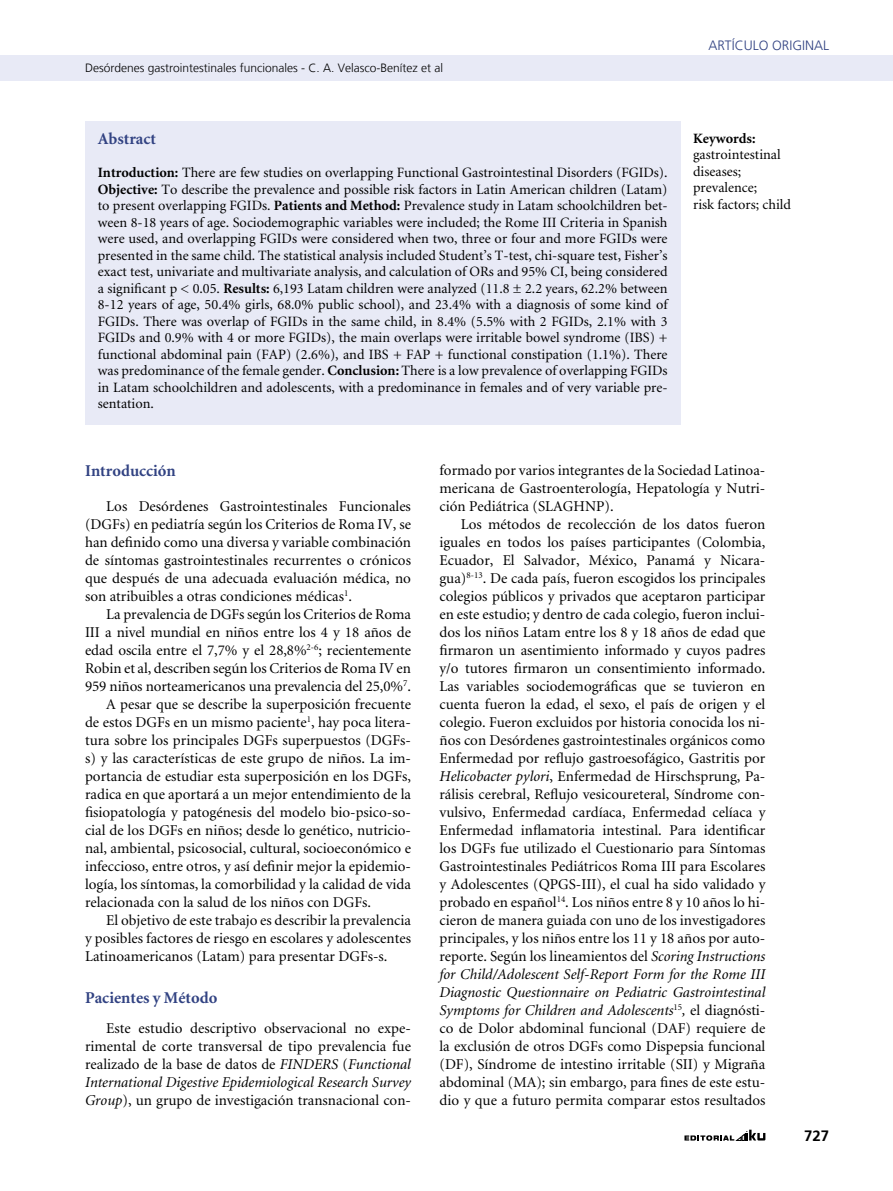
<style>
.page{position:relative;width:893px;height:1191px;background:#fff}
.page>*{position:absolute;margin:0;border:0;box-sizing:border-box;transform-origin:0 0}
.t1{font:700 16.5px "Minion";color:#314282}
.t2{font:15px/18px "Minion";color:#000;text-align:justify}
.t3{font:700 15px "Frutiger LT";color:#000}
.t4{font:14.25px/16.5px "Minion";color:#000}
.t5{font:700 14.25px "Minion";color:#000}
.t6{font:300 13.5px "Frutiger LT";color:#314282}
.t7{font:300 12px "Frutiger LT";color:#000}
.s1{font-weight:700}
.s2{font-style:italic}
</style>
<div class="page">
<svg style="left:684px;top:1129px;width:81px;height:11px"></svg>
<div style="left:0;top:55px;width:893px;height:26px;background:#e8eaf6"></div>
<div style="left:85px;top:121px;width:595px;height:304px;background:#e8eaf6"></div>
<p class="t7" style="left:85px;top:61px;width:360px">Desórdenes gastrointestinales funcionales - C. A. Velasco-Benítez et al</p>
<p class="t1" style="left:98px;top:130px;width:60px">Abstract</p>
<p class="t4" style="left:98px;top:165px;width:571px;text-align:justify"><span class="s1">Introduction:</span> There are few studies on overlapping Functional Gastrointestinal Disorders (FGIDs).<br><span class="s1">Objective:</span> To describe the prevalence and possible risk factors in Latin American children (Latam) to present overlapping FGIDs. <span class="s1">Patients and Method:</span> Prevalence study in Latam schoolchildren bet&shy;ween 8-18 years of age. Sociodemographic variables were included; the Rome III Criteria in Spanish were used, and overlapping FGIDs were considered when two, three or four and more FGIDs were presented in the same child. The statistical analysis included Student’s T-test, chi-square test, Fisher’s exact test, univariate and multivariate analysis, and calculation of ORs and 95% CI, being considered a significant p &lt; 0.05. <span class="s1">Results:</span> 6,193 Latam children were analyzed (11.8 ± 2.2 years, 62.2% between 8-12 years of age, 50.4% girls, 68.0% public school), and 23.4% with a diagnosis of some kind of FGIDs. There was overlap of FGIDs in the same child, in 8.4% (5.5% with 2 FGIDs, 2.1% with 3<br>FGIDs and 0.9% with 4 or more FGIDs), the main overlaps were irritable bowel syndrome (IBS) + functional abdominal pain (FAP) (2.6%), and IBS + FAP + functional constipation (1.1%). There was predominance of the female gender. <span class="s1">Conclusion:</span> There is a low prevalence of overlapping FGIDs in Latam schoolchildren and adolescents, with a predominance in females and of very variable pre&shy;sentation.</p>
<p class="t6" style="left:708px;top:38px;width:36px">Artículo</p>
<p class="t6" style="left:772px;top:38px;width:17px">Origi</p>
<p class="t6" style="left:805px;top:38px;width:23px">nal</p>
<p class="t5" style="left:693px;top:131px;width:64px">Keywords:</p>
<p class="t4" style="left:693px;top:147px;width:99px">gastrointestinal diseases; prevalence;<br>risk factors; child</p>
<p class="t1" style="left:85px;top:462px;width:92px">Introducción</p>
<p class="t2" style="left:85px;top:497px;width:327px;text-indent:21px">Los Desórdenes Gastrointestinales Funcionales (DGFs) en pediatría según los Criterios de Roma IV, se han definido como una diversa y variable combinación de síntomas gastrointestinales recurrentes o crónicos que después de una adecuada evaluación médica, no son atribuibles a otras condiciones médicas<sup>1</sup>.</p>
<p class="t2" style="left:106px;top:605px;width:306px">La prevalencia de DGFs según los Criterios de Roma</p>
<p class="t2" style="left:85px;top:623px;width:327px">III a nivel mundial en niños entre los 4 y 18 años de</p>
<p class="t2" style="left:85px;top:641px;width:327px">edad oscila entre el 7,7% y el 28,8%<sup>2-6</sup>; recientemente</p>
<p class="t2" style="left:85px;top:659px;width:327px">Robin et al, describen según los Criterios de Roma IV en</p>
<p class="t2" style="left:85px;top:677px;width:327px">959 niños norteamericanos una prevalencia del 25,0%<sup>7</sup>.</p>
<p class="t2" style="left:106px;top:695px;width:306px">A pesar que se describe la superposición frecuente</p>
<p class="t2" style="left:85px;top:713px;width:327px">de estos DGFs en un mismo paciente<sup>1</sup>, hay poca litera-</p>
<p class="t2" style="left:85px;top:731px;width:327px">tura sobre los principales DGFs superpuestos (DGFs-</p>
<p class="t2" style="left:85px;top:749px;width:327px">s) y las características de este grupo de niños. La im-</p>
<p class="t2" style="left:85px;top:767px;width:327px">portancia de estudiar esta superposición en los DGFs,</p>
<p class="t2" style="left:85px;top:785px;width:327px">radica en que aportará a un mejor entendimiento de la</p>
<p class="t2" style="left:85px;top:803px;width:327px">fisiopatología y patogénesis del modelo bio-psico-so-</p>
<p class="t2" style="left:85px;top:821px;width:327px">cial de los DGFs en niños; desde lo genético, nutricio-</p>
<p class="t2" style="left:85px;top:839px;width:327px">nal, ambiental, psicosocial, cultural, socioeconómico e</p>
<p class="t2" style="left:85px;top:857px;width:327px">infeccioso, entre otros, y así definir mejor la epidemio-</p>
<p class="t2" style="left:85px;top:875px;width:327px">logía, los síntomas, la comorbilidad y la calidad de vida</p>
<p class="t2" style="left:85px;top:893px;width:287px">relacionada con la salud de los niños con DGFs.</p>
<p class="t2" style="left:106px;top:911px;width:306px">El objetivo de este trabajo es describir la prevalencia</p>
<p class="t2" style="left:85px;top:929px;width:327px">y posibles factores de riesgo en escolares y adolescentes</p>
<p class="t2" style="left:85px;top:947px;width:304px">Latinoamericanos (Latam) para presentar DGFs-s.</p>
<p class="t1" style="left:85px;top:989px;width:134px">Pacientes y Método</p>
<p class="t2" style="left:85px;top:1019px;width:327px;text-indent:21px">Este estudio descriptivo observacional no expe&shy;rimental de corte transversal de tipo prevalencia fue realizado de la base de datos de <span class="s2">FINDERS</span> (<span class="s2">Functional International Digestive Epidemiological Research Survey Group</span>), un grupo de investigación transnacional con-</p>
<p class="t2" style="left:439px;top:461px;width:327px">formado por varios integrantes de la Sociedad Latinoa&shy;mericana de Gastroenterología, Hepatología y Nutri&shy;ción Pediátrica (SLAGHNP).</p>
<p class="t2" style="left:439px;top:515px;width:327px;text-indent:21px">Los métodos de recolección de los datos fueron iguales en todos los países participantes (Colombia, Ecuador, El Salvador, México, Panamá y Nicara&shy;gua)<sup>8-13</sup>. De cada país, fueron escogidos los principales colegios públicos y privados que aceptaron participar en este estudio; y dentro de cada colegio, fueron inclui&shy;dos los niños Latam entre los 8 y 18 años de edad que firmaron un asentimiento informado y cuyos padres y/o tutores firmaron un consentimiento informado.<br>Las variables sociodemográficas que se tuvieron en cuenta fueron la edad, el sexo, el país de origen y el colegio. Fueron excluidos por historia conocida los ni&shy;ños con Desórdenes gastrointestinales orgánicos como Enfermedad por reflujo gastroesofágico, Gastritis por <span class="s2">Helicobacter pylori</span>, Enfermedad de Hirschsprung, Pa&shy;rálisis cerebral, Reflujo vesicoureteral, Síndrome con&shy;vulsivo, Enfermedad cardíaca, Enfermedad celíaca y Enfermedad inflamatoria intestinal. Para identificar los DGFs fue utilizado el Cuestionario para Síntomas Gastrointestinales Pediátricos Roma III para Escolares y Adolescentes (QPGS-III), el cual ha sido validado y probado en español<sup>14</sup>. Los niños entre 8 y 10 años lo hi&shy;cieron de manera guiada con uno de los investigadores principales, y los niños entre los 11 y 18 años por auto&shy;reporte. Según los lineamientos del <span class="s2">Scoring Instructions for Child/Adolescent Self-Report Form for the Rome III Diagnostic Questionnaire on Pediatric Gastrointestinal Symptoms for Children and Adolescents</span><sup>15</sup><span class="s2">,</span> el diagnósti&shy;co de Dolor abdominal funcional (DAF) requiere de la exclusión de otros DGFs como Dispepsia funcional (DF), Síndrome de intestino irritable (SII) y Migraña abdominal (MA); sin embargo, para fines de este estu&shy;dio y que a futuro permita comparar estos resultados</p>
<p class="t3" style="left:804px;top:1127px;width:27px">727</p>
</div>
